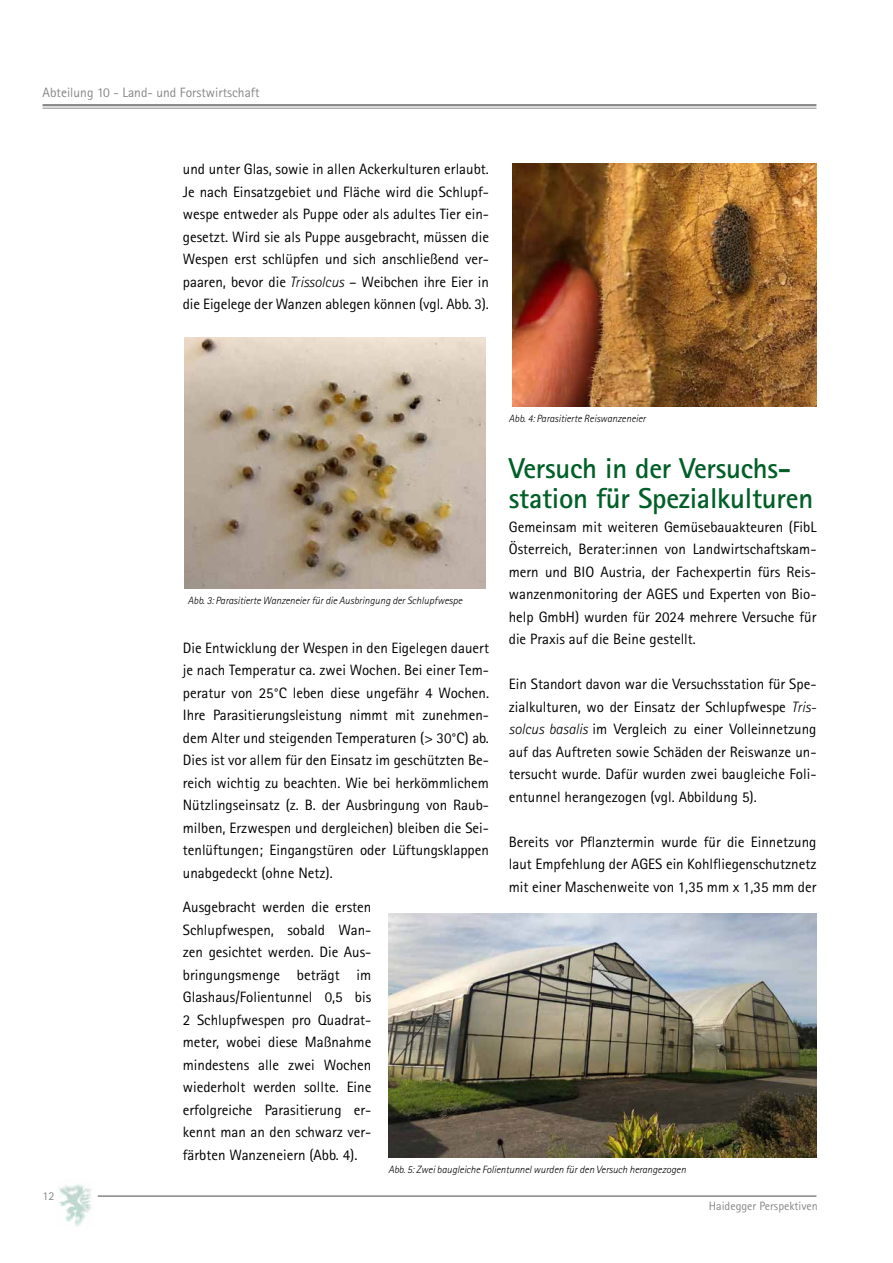
<style>
.page{position:relative;width:893px;height:1263px;background:#fff}
.page>*{position:absolute;margin:0;border:0;box-sizing:border-box;transform-origin:0 0}
.t1{font:700 28.8px/30px "Rotis Sans Serif";letter-spacing:-.01em;color:#005f27}
.t2{font:15px/22.5px "Rotis Sans Serif";color:#000;text-align:justify}
.t3{font:13.5px "Rotis Sans Serif";color:#878787}
.t4{font:12px "Rotis Sans Serif";color:#878787}
.t5{font:italic 300 10.5px "Rotis Sans Serif";color:#000}
.s1{font-weight:300;font-style:italic}
</style>
<div class="page">
<hr style="left:43px;top:104px;width:773px;height:2px;background:#878787">
<hr style="left:43px;top:108px;width:773px;height:1px;background:#878787">
<hr style="left:98px;top:1195px;width:718px;height:2px;background:#878787">
<img style="left:59px;top:1184px;width:33px;height:42px">
<img style="left:184px;top:338px;width:301px;height:251px">
<img style="left:512px;top:163px;width:304px;height:244px">
<img style="left:389px;top:913px;width:427px;height:244px">
<p class="t3" style="left:43px;top:84px;width:219px">Abteilung 10 - Land- und Forstwirtschaft</p>
<p class="t2" style="left:183px;top:158px;width:308px">und unter Glas, sowie in allen Ackerkulturen erlaubt.<br>Je nach Einsatzgebiet und Fläche wird die Schlupf&shy;wespe entweder als Puppe oder als adultes Tier ein&shy;gesetzt. Wird sie als Puppe ausgebracht, müssen die Wespen erst schlüpfen und sich anschließend ver&shy;paaren, bevor die <span class="s1">Trissolcus</span> – Weibchen ihre Eier in die Eigelege der Wanzen ablegen können (vgl. Abb. 3).</p>
<p class="t5" style="left:188px;top:595px;width:276px">Abb. 3: Parasitierte Wanzeneier für die Ausbringung der Schlupfwespe</p>
<p class="t2" style="left:183px;top:636px;width:308px">Die Entwicklung der Wespen in den Eigelegen dauert je nach Temperatur ca. zwei Wochen. Bei einer Tem&shy;peratur von 25°C leben diese ungefähr 4 Wochen.<br>Ihre Parasitierungsleistung nimmt mit zunehmen&shy;dem Alter und steigenden Temperaturen (&gt; 30°C) ab.<br>Dies ist vor allem für den Einsatz im geschützten Be&shy;reich wichtig zu beachten. Wie bei herkömmlichem Nützlingseinsatz (z. B. der Ausbringung von Raub&shy;milben, Erzwespen und dergleichen) bleiben die Sei&shy;tenlüftungen; Eingangstüren oder Lüftungsklappen unabgedeckt (ohne Netz).</p>
<p class="t2" style="left:183px;top:896px;width:190px">Ausgebracht werden die ersten Schlupfwespen, sobald Wan&shy;zen gesichtet werden. Die Aus&shy;bringungsmenge beträgt im Glashaus/Folientunnel 0,5 bis 2 Schlupfwespen pro Quadrat&shy;meter, wobei diese Maßnahme mindestens alle zwei Wochen wiederholt werden sollte. Eine erfolgreiche Parasitierung er&shy;kennt man an den schwarz ver&shy;färbten Wanzeneiern (Abb. 4).</p>
<p class="t5" style="left:509px;top:412px;width:139px">Abb. 4: Parasitierte Reiswanzeneier</p>
<h1 class="t1" style="left:509px;top:453px;width:306px">Versuch in der Versuchs&shy;station für Spezialkulturen</h1>
<p class="t2" style="left:509px;top:515px;width:309px">Gemeinsam mit weiteren Gemüsebauakteuren (FibL Österreich, Berater:innen von Landwirtschaftskam&shy;mern und BIO Austria, der Fachexpertin fürs Reis&shy;wanzenmonitoring der AGES und Experten von Bio&shy;help GmbH) wurden für 2024 mehrere Versuche für die Praxis auf die Beine gestellt.</p>
<p class="t2" style="left:509px;top:673px;width:309px">Ein Standort davon war die Versuchsstation für Spe&shy;zialkulturen, wo der Einsatz der Schlupfwespe <span class="s1">Tris&shy;solcus basalis</span> im Vergleich zu einer Volleinnetzung auf das Auftreten sowie Schäden der Reiswanze un&shy;tersucht wurde. Dafür wurden zwei baugleiche Foli&shy;entunnel herangezogen (vgl. Abbildung 5).</p>
<p class="t2" style="left:509px;top:830px;width:309px">Bereits vor Pflanztermin wurde für die Einnetzung laut Empfehlung der AGES ein Kohlfliegenschutznetz mit einer Maschenweite von 1,35 mm x 1,35 mm der</p>
<p class="t4" style="left:43px;top:1189px;width:13px">12</p>
<p class="t5" style="left:388px;top:1163px;width:299px">Abb. 5: Zwei baugleiche Folientunnel wurden für den Versuch herangezogen</p>
<p class="t4" style="left:709px;top:1198px;width:111px">Haidegger Perspektiven</p>
</div>
